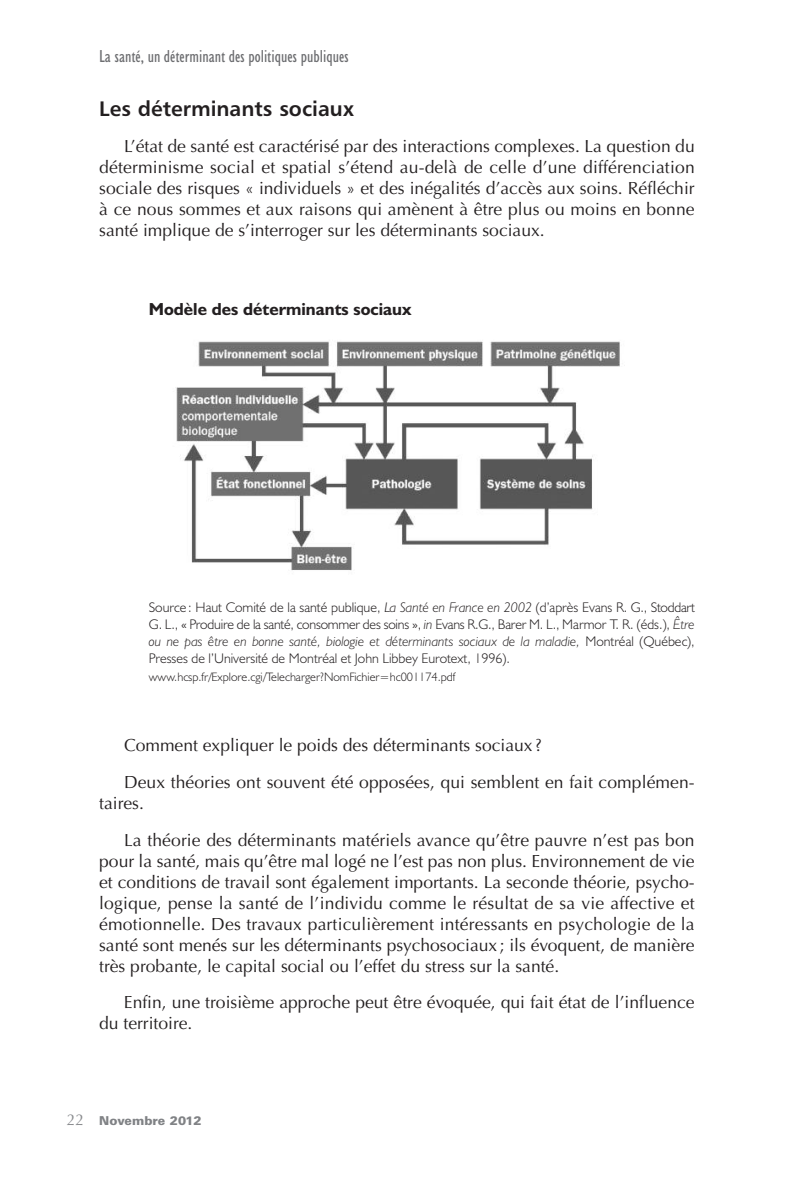
<style>
.page{position:relative;width:794px;height:1191px;background:#fff}
.page>*{position:absolute;margin:0;border:0;box-sizing:border-box;transform-origin:0 0}
.t1{font:21px "Humanist 777 BT Bold B";color:#231f20}
.t2{font:17.5px/21px "Optima";color:#231f20}
.t3{font:condensed 17.5px "Humanist 521 BT";color:#6c6d70}
.t4{font:700 17.5px "Humanist 521 BT";color:#231f20}
.t5{font:15.75px "Optima";color:#8a8c8f}
.t6{font:300 14px/16.8px "Humanist 521 BT";color:#231f20;text-align:justify}
.t7{font:300 12.25px "Humanist 521 BT";color:#231f20}
.t8{font:900 12.25px "Univers";color:#808285}
.s1{font-style:italic}
</style>
<div class="page">
<img style="left:175px;top:341px;width:445px;height:230px">
<p class="t3" style="left:99px;top:50px;width:251px">La santé, un déterminant des politiques publiques</p>
<p class="t1" style="left:99px;top:100px;width:256px">Les déterminants sociaux</p>
<p class="t2" style="left:99px;top:138px;width:597px;text-align:justify;text-indent:25px">L’état de santé est caractérisé par des interactions complexes. La question du déterminisme social et spatial s’étend au-delà de celle d’une différenciation sociale des risques « individuels » et des inégalités d’accès aux soins. Réfléchir à ce nous sommes et aux raisons qui amènent à être plus ou moins en bonne santé implique de s’interroger sur les déterminants sociaux.</p>
<p class="t4" style="left:149px;top:303px;width:264px">Modèle des déterminants sociaux</p>
<p class="t6" style="left:149px;top:600px;width:547px">Source : Haut Comité de la santé publique, <span class="s1">La Santé en France en 2002</span> (d’après Evans R. G., Stoddart G. L., « Produire de la santé, consommer des soins », <span class="s1">in</span> Evans R.G., Barer M. L., Marmor T. R. (éds.), <span class="s1">Être ou ne pas être en bonne santé, biologie et déterminants sociaux de la maladie,</span> Montréal (Québec), Presses de l’Université de Montréal et John Libbey Eurotext, 1996).</p>
<p class="t7" style="left:149px;top:672px;width:308px">www.hcsp.fr/Explore.cgi/Telecharger?NomFichier=hc001174.pdf</p>
<p class="t2" style="left:124px;top:728px;width:572px;line-height:36.8px">Comment expliquer le poids des déterminants sociaux ?<br>Deux théories ont souvent été opposées, qui semblent en fait complémen-</p>
<p class="t2" style="left:124px;top:786px;width:572px;line-height:36.8px;text-indent:-25px">taires.<br>La théorie des déterminants matériels avance qu’être pauvre n’est pas bon</p>
<p class="t2" style="left:99px;top:852px;width:597px;text-align:justify">pour la santé, mais qu’être mal logé ne l’est pas non plus. Environnement de vie et conditions de travail sont également importants. La seconde théorie, psycho&shy;logique, pense la santé de l’individu comme le résultat de sa vie affective et émotionnelle. Des travaux particulièrement intéressants en psychologie de la santé sont menés sur les déterminants psychosociaux ; ils évoquent, de manière très probante, le capital social ou l’effet du stress sur la santé.</p>
<p class="t2" style="left:99px;top:993px;width:597px;text-indent:25px">Enfin, une troisième approche peut être évoquée, qui fait état de l’influence du territoire.</p>
<p class="t5" style="left:67px;top:1113px;width:19px">22</p>
<p class="t8" style="left:99px;top:1116px;width:104px">Novembre 2012</p>
</div>
